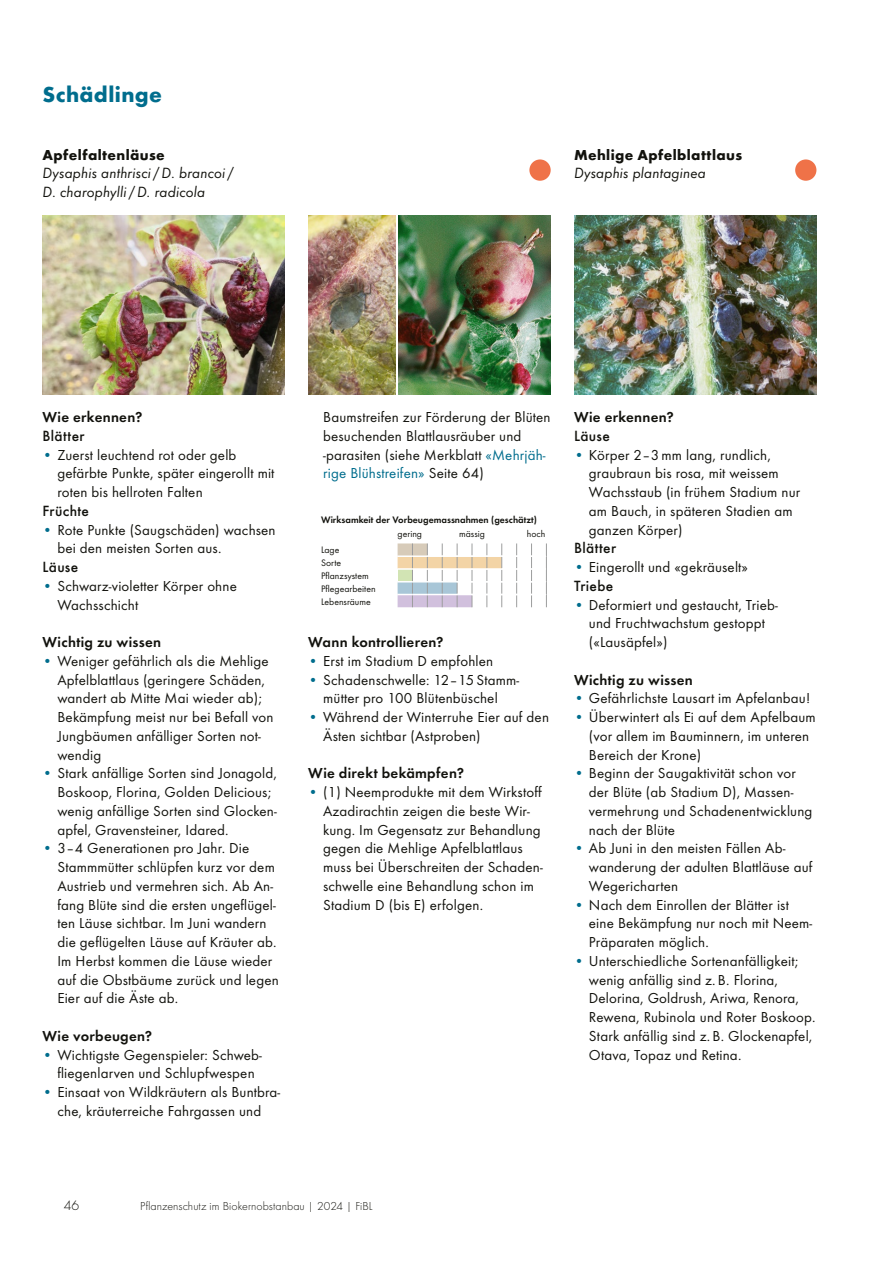
<style>
.page{position:relative;width:893px;height:1263px;background:#fff}
.page>*{position:absolute;margin:0;border:0;box-sizing:border-box;transform-origin:0 0}
.t1{font:700 22.5px "Function Pro";letter-spacing:.02em;color:#006d8d}
.t2{font:italic 15.3px/18.8px "Function Pro";letter-spacing:.01em;color:#12120d}
.t3{font:500 15.3px "Function Pro";letter-spacing:.02em;color:#12120d}
.t4{font:15px/18.8px "Function Pro";letter-spacing:.01em;color:#12120d}
.t5{font:600 15px "Function Pro";letter-spacing:.02em;color:#12120d}
.t6{font:700 15px "Function Pro";letter-spacing:.025em;color:#12120d}
.t7{font:300 14.25px "Function Pro";color:#12120d}
.t8{font:300 12px "Function Pro";letter-spacing:.005em;color:#12120d}
.t9{font:9.75px/12.9px "Function Pro";color:#12120d}
.t10{font:600 9.75px "Function Pro";color:#12120d}
.s1{color:#006d8d}
</style>
<div class="page">
<svg style="left:398px;top:543px;width:149px;height:64px"></svg>
<img style="left:308px;top:216px;width:87px;height:178px">
<img style="left:399px;top:216px;width:152px;height:178px">
<img style="left:43px;top:216px;width:242px;height:178px">
<img style="left:574px;top:216px;width:242px;height:178px">
<div style="left:529px;top:159px;width:22px;height:22px;background:#ef7248;border-radius:50%"></div>
<div style="left:795px;top:159px;width:21px;height:22px;background:#ef7248;border-radius:50%"></div>
<h1 class="t1" style="left:43px;top:81px;width:121px">Schädlinge</h1>
<p class="t6" style="left:43px;top:145px;width:124px">Apfelfaltenläuse</p>
<p class="t2" style="left:43px;top:164px;width:193px">Dysaphis anthrisci/D. brancoi/<br>D. charophylli/D. radicola</p>
<p class="t6" style="left:574px;top:145px;width:170px">Mehlige Apfelblattlaus</p>
<p class="t2" style="left:574px;top:164px;width:133px">Dysaphis plantaginea</p>
<p class="t5" style="left:43px;top:408px;width:101px">Wie erkennen?</p>
<p class="t3" style="left:43px;top:426px;width:44px">Blätter</p>
<p class="t4" style="left:57px;top:445px;width:219px;text-indent:-15px"><span class="s1">•</span> Zuerst leuchtend rot oder gelb gefärbte Punkte, später eingerollt mit roten bis hellroten Falten</p>
<p class="t3" style="left:43px;top:501px;width:48px">Früchte</p>
<p class="t4" style="left:57px;top:520px;width:220px;text-indent:-15px"><span class="s1">•</span> Rote Punkte (Saugschäden) wachsen bei den meisten Sorten aus.</p>
<p class="t3" style="left:43px;top:558px;width:37px">Läuse</p>
<p class="t4" style="left:57px;top:576px;width:181px;text-indent:-15px"><span class="s1">•</span> Schwarz-violetter Körper ohne<br>Wachsschicht</p>
<p class="t5" style="left:43px;top:633px;width:120px">Wichtig zu wissen</p>
<p class="t4" style="left:57px;top:651px;width:218px;text-indent:-15px"><span class="s1">•</span> Weniger gefährlich als die Mehlige<br>Apfelblattlaus (geringere Schäden, wandert ab Mitte Mai wieder ab);<br>Bekämpfung meist nur bei Befall von<br>Jungbäumen anfälliger Sorten not&shy;wendig</p>
<p class="t4" style="left:57px;top:764px;width:221px;text-indent:-15px"><span class="s1">•</span> Stark anfällige Sorten sind Jonagold, Boskoop, Florina, Golden Delicious; wenig anfällige Sorten sind Glocken&shy;apfel, Gravensteiner, Idared.</p>
<p class="t4" style="left:57px;top:839px;width:223px;text-indent:-15px"><span class="s1">•</span> 3–4 Generationen pro Jahr. Die Stammmütter schlüpfen kurz vor dem Austrieb und vermehren sich. Ab An&shy;fang Blüte sind die ersten ungeflügel&shy;ten Läuse sichtbar. Im Juni wandern die geflügelten Läuse auf Kräuter ab.<br>Im Herbst kommen die Läuse wieder auf die Obstbäume zurück und legen Eier auf die Äste ab.</p>
<p class="t5" style="left:43px;top:1027px;width:111px">Wie vorbeugen?</p>
<p class="t4" style="left:43px;top:1045px;width:221px;text-align:center"><span class="s1">•</span> Wichtigste Gegenspieler: Schweb&shy;fliegenlarven und Schlupfwespen</p>
<p class="t4" style="left:43px;top:1083px;width:239px;text-align:center"><span class="s1">•</span> Einsaat von Wildkräutern als Buntbra&shy;che, kräuterreiche Fahrgassen und</p>
<p class="t4" style="left:323px;top:408px;width:229px">Baumstreifen zur Förderung der Blüten besuchenden Blattlausräuber und -parasiten (siehe Merkblatt <span class="s1">«Mehrjäh&shy;rige Blühstreifen»</span> Seite 64)</p>
<p class="t10" style="left:321px;top:514px;width:217px">Wirksamkeit der Vorbeugemassnahmen (geschätzt)</p>
<p class="t9" style="left:398px;top:527px;width:26px">gering</p>
<p class="t9" style="left:459px;top:527px;width:27px">mässig</p>
<p class="t9" style="left:527px;top:527px;width:20px">hoch</p>
<p class="t9" style="left:321px;top:543px;width:56px">Lage<br>Sorte<br>Pflanzsystem<br>Pflegearbeiten<br>Lebensräume</p>
<p class="t5" style="left:308px;top:633px;width:137px">Wann kontrollieren?</p>
<p class="t4" style="left:308px;top:651px;width:186px"><span class="s1">•</span> Erst im Stadium D empfohlen</p>
<p class="t4" style="left:308px;top:670px;width:212px;text-align:center"><span class="s1">•</span> Schadenschwelle: 12–15 Stamm&shy;mütter pro 100 Blütenbüschel</p>
<p class="t4" style="left:323px;top:708px;width:227px;text-indent:-15px"><span class="s1">•</span> Während der Winterruhe Eier auf den<br>Ästen sichtbar (Astproben)</p>
<p class="t5" style="left:308px;top:764px;width:157px">Wie direkt bekämpfen?</p>
<p class="t4" style="left:323px;top:783px;width:221px;text-indent:-15px"><span class="s1">•</span> (1) Neemprodukte mit dem Wirkstoff Azadirachtin zeigen die beste Wir&shy;kung. Im Gegensatz zur Behandlung gegen die Mehlige Apfelblattlaus muss bei Überschreiten der Schaden&shy;schwelle eine Behandlung schon im Stadium D (bis E) erfolgen.</p>
<p class="t5" style="left:574px;top:408px;width:101px">Wie erkennen?</p>
<p class="t3" style="left:574px;top:426px;width:37px">Läuse</p>
<p class="t4" style="left:589px;top:445px;width:213px;text-indent:-15px"><span class="s1">•</span> Körper 2–3mm lang, rundlich, graubraun bis rosa, mit weissem<br>Wachsstaub (in frühem Stadium nur am Bauch, in späteren Stadien am ganzen Körper)</p>
<p class="t3" style="left:574px;top:539px;width:44px">Blätter</p>
<p class="t4" style="left:574px;top:558px;width:176px"><span class="s1">•</span> Eingerollt und «gekräuselt»</p>
<p class="t3" style="left:574px;top:576px;width:41px">Triebe</p>
<p class="t4" style="left:589px;top:595px;width:190px;text-indent:-15px"><span class="s1">•</span> Deformiert und gestaucht, Trieb&shy;und Fruchtwachstum gestoppt («Lausäpfel»)</p>
<p class="t5" style="left:574px;top:670px;width:120px">Wichtig zu wissen</p>
<p class="t4" style="left:574px;top:689px;width:238px"><span class="s1">•</span> Gefährlichste Lausart im Apfelanbau!</p>
<p class="t4" style="left:589px;top:708px;width:228px;text-indent:-15px"><span class="s1">•</span> Überwintert als Ei auf dem Apfelbaum (vor allem im Bauminnern, im unteren<br>Bereich der Krone)</p>
<p class="t4" style="left:589px;top:764px;width:225px;text-indent:-15px"><span class="s1">•</span> Beginn der Saugaktivität schon vor der Blüte (ab Stadium D), Massen&shy;vermehrung und Schadenentwicklung nach der Blüte</p>
<p class="t4" style="left:589px;top:839px;width:225px;text-indent:-15px"><span class="s1">•</span> Ab Juni in den meisten Fällen Ab&shy;wanderung der adulten Blattläuse auf<br>Wegericharten</p>
<p class="t4" style="left:589px;top:895px;width:225px;text-indent:-15px"><span class="s1">•</span> Nach dem Einrollen der Blätter ist eine Bekämpfung nur noch mit Neem-<br>Präparaten möglich.</p>
<p class="t4" style="left:589px;top:951px;width:228px;text-indent:-15px"><span class="s1">•</span> Unterschiedliche Sortenanfälligkeit; wenig anfällig sind z. B. Florina, Delorina, Goldrush, Ariwa, Renora, Rewena, Rubinola und Roter Boskoop.<br>Stark anfällig sind z. B. Glockenapfel, Otava, Topaz und Retina.</p>
<p class="t7" style="left:64px;top:1197px;width:17px">46</p>
<p class="t8" style="left:140px;top:1199px;width:234px">Pflanzenschutz im Biokernobstanbau | 2024 | FiBL</p>
</div>
